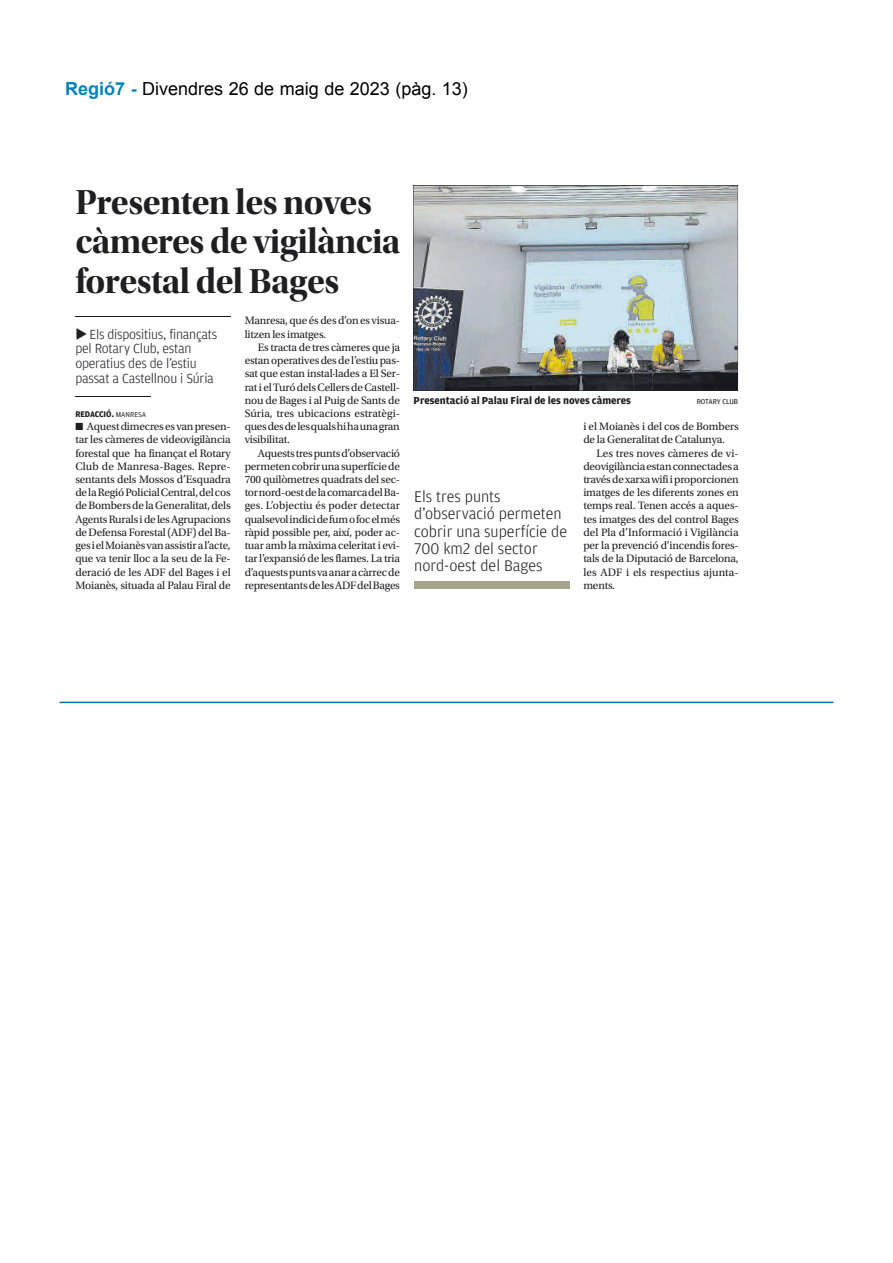
<style>
.page{position:relative;width:893px;height:1263px;background:#fff}
.page>*{position:absolute;margin:0;border:0;box-sizing:border-box;transform-origin:0 0}
.t1{font:36.15px/39.6px "Utopia Std Bold Disp";letter-spacing:-.015em;color:#1f1e21}
.t2{font:18px "Arial";color:#000}
.t3{font:300 16.35px/17.4px "Amplitude";color:#1f1e21}
.t4{font:300 13.95px/14.9px "Amplitude";letter-spacing:-.015em;color:#1f1e21}
.t5{font:11.25px/13.2px "Utopia Std";letter-spacing:-.015em;color:#1f1e21;text-align:justify}
.t6{font:700 10.65px "Amplitude";color:#1f1e21}
.t7{font:700 8.7px "Amplitude";color:#1f1e21;scale:.95 1}
.t8{font:7.5px "Amplitude";letter-spacing:-.005em;color:#1f1e21}
.s1{font-weight:700;color:#0082bb}
.s2{font-weight:400;font-size:7.5px}
</style>
<div class="page">
<hr style="left:75px;top:317px;width:156px;height:1px;background:#1f1e21">
<hr style="left:75px;top:396px;width:76px;height:1px;background:#1f1e21">
<img style="left:413px;top:185px;width:325px;height:205px">
<div style="left:414px;top:582px;width:156px;height:7px;background:#a7a48e"></div>
<hr style="left:60px;top:702px;width:773px;height:1px;background:#006faf">
<p class="t5" style="left:75px;top:77px;width:157px;text-align:right">Precisament això és el que va passar l'estiu passat a River Park</p>
<p class="t5" style="left:245px;top:77px;width:157px">a ells la gestió de les urbanitzaci&shy;ons és «una prioritat», però Cam-</p>
<h2 class="t2" style="left:65px;top:77px;width:404px"><span class="s1">Regió7 -</span> Divendres 26 de maig de 2023 (pàg. 13)</h2>
<h1 class="t1" style="left:75px;top:182px;width:327px">Presenten les noves càmeres de vigilància forestal del Bages</h1>
<p class="t4" style="left:75px;top:327px;width:144px">◆ Els dispositius, finançats pel Rotary Club, estan operatius des de l’estiu passat a Castellnou i Súria</p>
<p class="t7" style="left:75px;top:409px;width:76px">REDACCIÓ. <span class="s2">MANRESA</span></p>
<p class="t5" style="left:75px;top:420px;width:157px">■ Aquest dimecres es van presen&shy;tar les càmeres de videovigilància forestal que ha finançat el Rotary Club de Manresa-Bages. Repre&shy;sentants dels Mossos d’Esquadra de la Regió Policial Central, del cos de Bombers de la Generalitat, dels Agents Rurals i de les Agrupacions de Defensa Forestal (ADF) del Ba&shy;ges i el Moianès van assistir a l’acte, que va tenir lloc a la seu de la Fe&shy;deració de les ADF del Bages i el Moianès, situada al Palau Firal de</p>
<p class="t5" style="left:245px;top:314px;width:157px">Manresa, que és des d’on es visua&shy;litzen les imatges.</p>
<p class="t5" style="left:245px;top:341px;width:157px;text-indent:13px">Es tracta de tres càmeres que ja estan operatives des de l’estiu pas&shy;sat que estan instal·lades a El Ser&shy;rat i el Turó dels Cellers de Castell&shy;nou de Bages i al Puig de Sants de Súria, tres ubicacions estratègi&shy;ques des de les quals hi ha una gran visibilitat.</p>
<p class="t5" style="left:245px;top:447px;width:157px;text-indent:13px">Aquests tres punts d’observació permeten cobrir una superfície de 700 quilòmetres quadrats del sec&shy;tor nord-oest de la comarca del Ba&shy;ges. L’objectiu és poder detectar qualsevol indici de fum o foc el més ràpid possible per, així, poder ac&shy;tuar amb la màxima celeritat i evi&shy;tar l’expansió de les flames. La tria d’aquests punts va anar a càrrec de representants de les ADF del Bages</p>
<p class="t6" style="left:414px;top:394px;width:219px">Presentació al Palau Firal de les noves càmeres</p>
<p class="t8" style="left:697px;top:397px;width:43px">ROTARY CLUB</p>
<h3 class="t3" style="left:414px;top:487px;width:154px">Els tres punts d’observació permeten cobrir una superfície de<br>700 km2 del sector nord-oest del Bages</h3>
<p class="t5" style="left:583px;top:420px;width:157px">i el Moianès i del cos de Bombers de la Generalitat de Catalunya.</p>
<p class="t5" style="left:583px;top:447px;width:157px;text-indent:13px">Les tres noves càmeres de vi&shy;deovigilància estan connectades a través de xarxa wifi i proporcionen imatges de les diferents zones en temps real. Tenen accés a aques&shy;tes imatges des del control Bages del Pla d’Informació i Vigilància per la prevenció d’incendis fores&shy;tals de la Diputació de Barcelona, les ADF i els respectius ajunta&shy;ments.</p>
</div>
